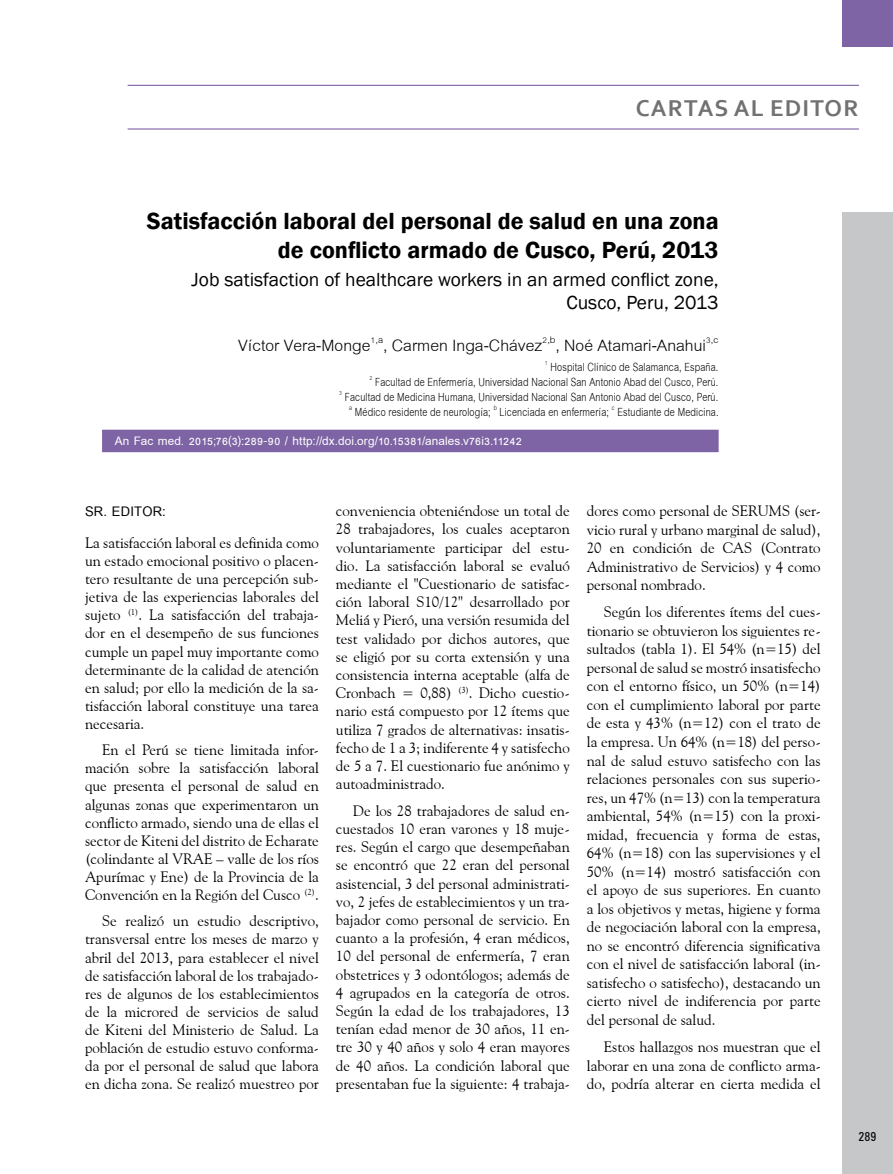
<style>
.page{position:relative;width:893px;height:1174px;background:#fff}
.page>*{position:absolute;margin:0;border:0;box-sizing:border-box;transform-origin:0 0}
.t1{font:600 24px/28.8px "Franklin Gothic";color:#000;text-align:right}
.t2{font:24px "Cordia UPC";color:#000}
.t3{font:700 24px "Corbel";letter-spacing:.05em;color:#707172}
.t4{font:700 20.25px "Cordia UPC";letter-spacing:.01em;color:#000}
.t5{font:19.5px/23.4px "Franklin Gothic";color:#000;text-align:right}
.t6{font:700 18px "Cordia UPC";letter-spacing:-.01em;color:#fff}
.t7{font:17.25px/15px "Cordia UPC";letter-spacing:.01em;color:#000;text-align:right;scale:.8 1}
.t8{font:15px/18.1px "Goudy Old Style BT";color:#000;text-align:justify}
.t9{font:condensed 12.45px "Zurich BT";color:#000}
</style>
<div class="page">
<div style="left:842px;top:0;width:51px;height:47px;background:#7e64a4"></div>
<div style="left:842px;top:213px;width:51px;height:961px;background:#c6c7c8"></div>
<div style="left:102px;top:430px;width:617px;height:22px;background:#7e64a4"></div>
<hr style="left:128px;top:85px;width:731px;height:1px;background:#7e64a4">
<hr style="left:128px;top:128px;width:731px;height:2px;background:#7e64a4">
<h1 class="t3" style="left:636px;top:93px;width:224px">CARTAS AL EDITOR</h1>
<h1 class="t1" style="left:147px;top:207px;width:573px">Satisfacción laboral del personal de salud en una zona de conflicto armado de Cusco, Perú, 2013</h1>
<h3 class="t5" style="left:192px;top:268px;width:529px">Job satisfaction of healthcare workers in an armed conflict zone,<br>Cusco, Peru, 2013</h3>
<h1 class="t2" style="left:238px;top:330px;width:482px">Víctor Vera-Monge<sup>1,a</sup>, Carmen Inga-Chávez<sup>2,b</sup>, Noé Atamari-Anahui<sup>3,c</sup></h1>
<p class="t7" style="left:339px;top:359px;width:476px"><sup>1</sup> Hospital Clínico de Salamanca, España.<br><sup>2</sup> Facultad de Enfermería, Universidad Nacional San Antonio Abad del Cusco, Perú.<br><sup>3</sup> Facultad de Medicina Humana, Universidad Nacional San Antonio Abad del Cusco, Perú. <sup>a</sup> Médico residente de neurología; <sup>b</sup> Licenciada en enfermería; <sup>c</sup> Estudiante de Medicina.</p>
<p class="t6" style="left:115px;top:430px;width:409px">An Fac med. 2015;76(3):289-90 / http://dx.doi.org/10.15381/anales.v76i3.11242</p>
<h2 class="t4" style="left:85px;top:499px;width:82px">Sr. Editor:</h2>
<p class="t8" style="left:85px;top:533px;width:235px">La satisfacción laboral es definida como un estado emocional positivo o placen&shy;tero resultante de una percepción sub&shy;jetiva de las experiencias laborales del sujeto <sup>(1)</sup>. La satisfacción del trabaja&shy;dor en el desempeño de sus funciones cumple un papel muy importante como determinante de la calidad de atención en salud; por ello la medición de la sa&shy;tisfacción laboral constituye una tarea necesaria.</p>
<p class="t8" style="left:85px;top:741px;width:235px;text-indent:17px">En el Perú se tiene limitada infor&shy;mación sobre la satisfacción laboral que presenta el personal de salud en algunas zonas que experimentaron un conflicto armado, siendo una de ellas el sector de Kiteni del distrito de Echarate (colindante al VRAE – valle de los ríos Apurímac y Ene) de la Provincia de la Convención en la Región del Cusco <sup>(2)</sup>.</p>
<p class="t8" style="left:85px;top:912px;width:235px;text-indent:17px">Se realizó un estudio descriptivo, transversal entre los meses de marzo y abril del 2013, para establecer el nivel de satisfacción laboral de los trabajado&shy;res de algunos de los establecimientos de la microred de servicios de salud de Kiteni del Ministerio de Salud. La población de estudio estuvo conforma&shy;da por el personal de salud que labora en dicha zona. Se realizó muestreo por</p>
<p class="t8" style="left:336px;top:501px;width:235px">conveniencia obteniéndose un total de 28 trabajadores, los cuales aceptaron voluntariamente participar del estu&shy;dio. La satisfacción laboral se evaluó mediante el "Cuestionario de satisfac&shy;ción laboral S10/12" desarrollado por Meliá y Pieró, una versión resumida del test validado por dichos autores, que se eligió por su corta extensión y una consistencia interna aceptable (alfa de Cronbach = 0,88) <sup>(3)</sup>. Dicho cuestio&shy;nario está compuesto por 12 ítems que utiliza 7 grados de alternativas: insatis&shy;fecho de 1 a 3; indiferente 4 y satisfecho de 5 a 7. El cuestionario fue anónimo y autoadministrado.</p>
<p class="t8" style="left:336px;top:801px;width:235px;text-indent:17px">De los 28 trabajadores de salud en&shy;cuestados 10 eran varones y 18 muje&shy;res. Según el cargo que desempeñaban se encontró que 22 eran del personal asistencial, 3 del personal administrati&shy;vo, 2 jefes de establecimientos y un tra&shy;bajador como personal de servicio. En cuanto a la profesión, 4 eran médicos, 10 del personal de enfermería, 7 eran obstetrices y 3 odontólogos; además de 4 agrupados en la categoría de otros.<br>Según la edad de los trabajadores, 13 tenían edad menor de 30 años, 11 en&shy;tre 30 y 40 años y solo 4 eran mayores de 40 años. La condición laboral que presentaban fue la siguiente: 4 trabaja-</p>
<p class="t8" style="left:587px;top:501px;width:235px">dores como personal de SERUMS (ser&shy;vicio rural y urbano marginal de salud), 20 en condición de CAS (Contrato Administrativo de Servicios) y 4 como personal nombrado.</p>
<p class="t8" style="left:587px;top:602px;width:235px;line-height:18.6px;text-indent:17px">Según los diferentes ítems del cues&shy;tionario se obtuvieron los siguientes re&shy;sultados (tabla 1). El 54% (n=15) del personal de salud se mostró insatisfecho con el entorno físico, un 50% (n=14) con el cumplimiento laboral por parte de esta y 43% (n=12) con el trato de la empresa. Un 64% (n=18) del perso&shy;nal de salud estuvo satisfecho con las relaciones personales con sus superio&shy;res, un 47% (n=13) con la temperatura ambiental, 54% (n=15) con la proxi&shy;midad, frecuencia y forma de estas, 64% (n=18) con las supervisiones y el 50% (n=14) mostró satisfacción con el apoyo de sus superiores. En cuanto a los objetivos y metas, higiene y forma de negociación laboral con la empresa, no se encontró diferencia significativa con el nivel de satisfacción laboral (in&shy;satisfecho o satisfecho), destacando un cierto nivel de indiferencia por parte del personal de salud.</p>
<p class="t8" style="left:587px;top:1037px;width:235px;line-height:18.6px;text-indent:17px">Estos hallazgos nos muestran que el laborar en una zona de conflicto arma&shy;do, podría alterar en cierta medida el</p>
<p class="t9" style="left:858px;top:1128px;width:19px">289</p>
</div>
